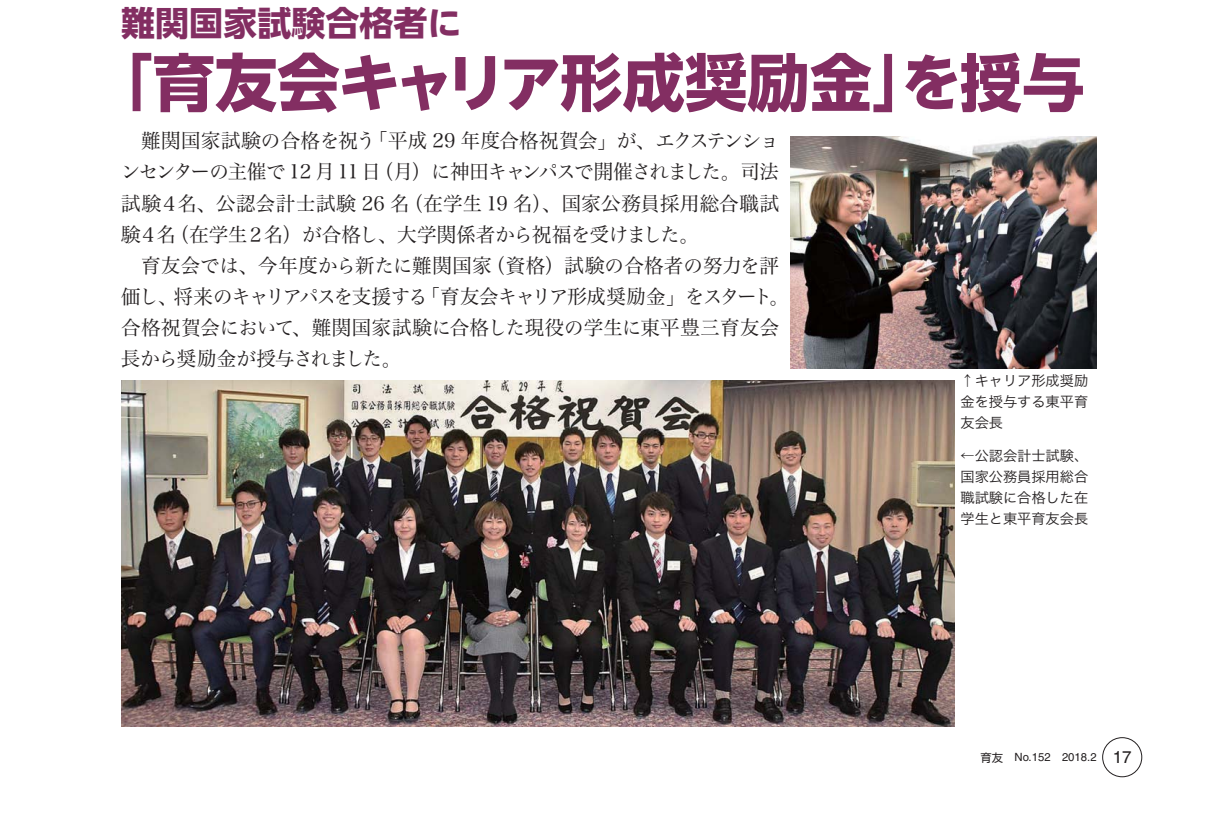
<style>
.page{position:relative;width:1210px;height:813px;background:#fff}
.page>*{position:absolute;margin:0;border:0;box-sizing:border-box;transform-origin:0 0}
.t1{font:62.4px "UD Shin Go NT Pr 6 N Bold 90 msp RKSJ H";color:#832e62}
.t2{font:34px "UD Shin Go NT Pr 6 N Bold 90 msp RKSJ H";color:#832e62}
.t3{font:19.8px/31.2px "Hira Min Pro W3 90 msp RKSJ H";letter-spacing:-.01em;color:#231f20}
.t4{font:14.2px/21.2px "Hira Kaku Pro W3 90 msp RKSJ H";color:#231f20;text-align:justify}
.t5{font:11.4px "Helvetica";color:#231f20}
.s1{font-family:"Shin Go Pro Regular 90 msp RKSJ H"}
.s2{font-size:17px}
</style>
<div class="page">
<img style="left:790px;top:136px;width:306px;height:233px">
<img style="left:121px;top:380px;width:834px;height:346px">
<div style="left:1102px;top:737px;width:40px;height:40px;border:1px solid #231f20;border-radius:50%"></div>
<h2 class="t2" style="left:121px;top:10px;width:342px">難関国家試験合格者に</h2>
<h1 class="t1" style="left:90px;top:59px;width:996px">「育友会キャリア形成奨励金」を授与</h1>
<p class="t3" style="left:121px;top:128px;width:669px">　難関国家試験の合格を祝う「平成 29 年度合格祝賀会」が、エクステンションセンターの主催で 12 月 11 日（月）に神田キャンパスで開催されました。司法試験４名、公認会計士試験 26 名（在学生 19 名）、国家公務員採用総合職試験４名（在学生２名）が合格し、大学関係者から祝福を受けました。<br>　育友会では、今年度から新たに難関国家（資格）試験の合格者の努力を評価し、将来のキャリアパスを支援する「育友会キャリア形成奨励金」をスタート。合格祝賀会において、難関国家試験に合格した現役の学生に東平豊三育友会長から奨励金が授与されました。</p>
<p class="t4" style="left:960px;top:372px;width:129px">↑キャリア形成奨励金を授与する東平育友会長</p>
<p class="t4" style="left:960px;top:447px;width:129px">←公認会計士試験、国家公務員採用総合職試験に合格した在学生と東平育友会長</p>
<p class="t5" style="left:980px;top:753px;width:153px"><span class="s1">育友　</span>No.152 2018.2 <span class="s2">17</span></p>
</div>
